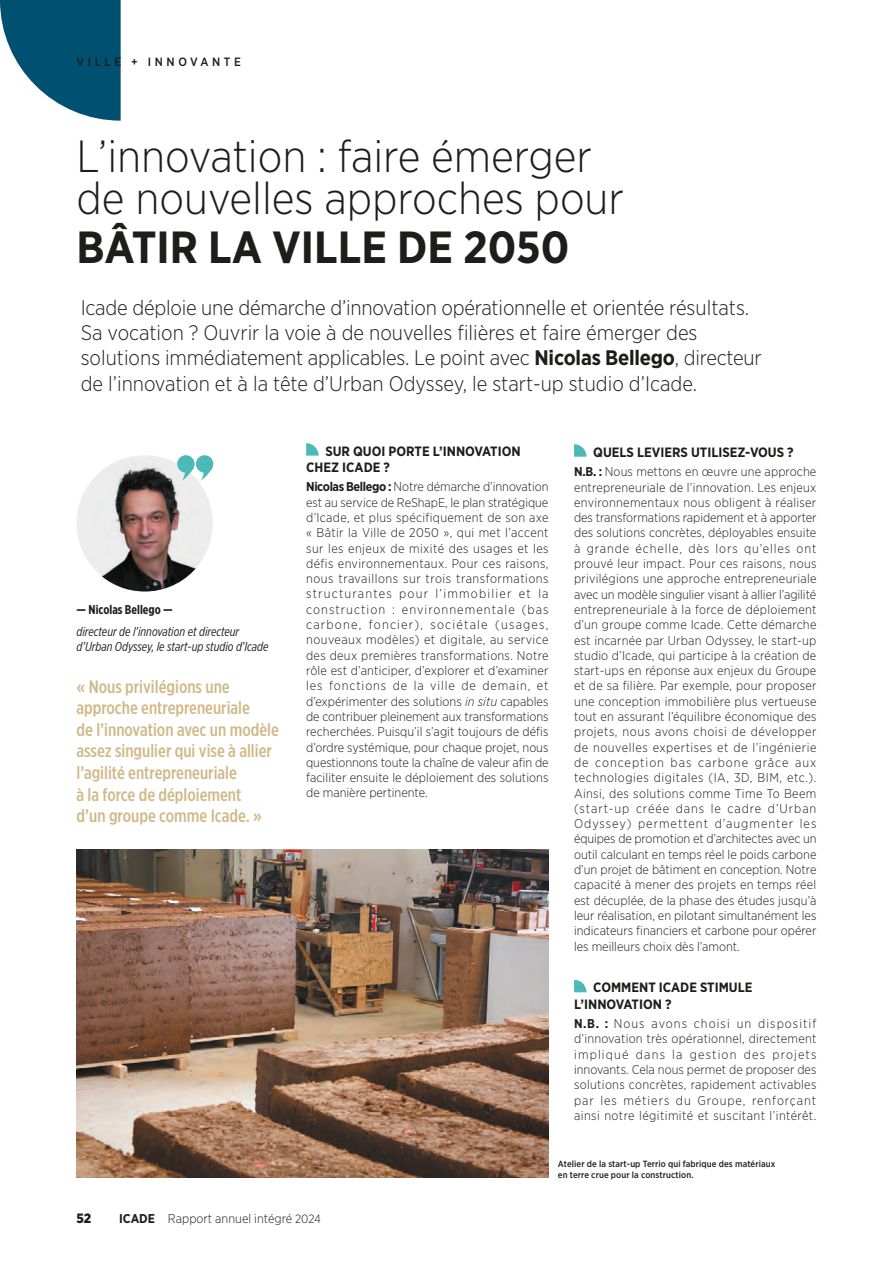
<style>
.page{position:relative;width:893px;height:1263px;background:#fff}
.page>*{position:absolute;margin:0;border:0;box-sizing:border-box;transform-origin:0 0}
.t1{font:300 45px/42px "Gotham Narrow";color:#1d1d1b}
.t2{font:700 45px "Gotham Narrow";color:#1d1d1b}
.t3{font:300 21px/25.2px "Gotham Narrow";letter-spacing:-.01em;color:#1d1d1b}
.t4{font:500 18px/21.6px "Gotham X Narrow";color:#d1b887}
.t5{font:700 13.5px/16.2px "Gotham Narrow";color:#1d1d1b}
.t6{font:900 13.5px "Gotham Narrow";color:#1d1d1b}
.t7{font:300 12.75px/15.3px "Gotham Narrow";color:#1d1d1b;text-align:justify}
.t8{font:italic 12.75px/15.3px "Gotham X Narrow";color:#1d1d1b}
.t9{font:700 12.75px "Gotham X Narrow";color:#1d1d1b}
.t10{font:500 12px "Gotham Narrow";letter-spacing:.3em;color:#1d1d1b}
.t11{font:500 9px/10.8px "Gotham Narrow";letter-spacing:.01em;color:#1d1d1b}
.s1{font-weight:700}
.s2{font-style:italic}
.s3{font-size:12px}
</style>
<div class="page">
<svg style="left:0;top:0;width:121px;height:121px"></svg>
<svg style="left:306px;top:443px;width:13px;height:13px"></svg>
<svg style="left:574px;top:444px;width:12px;height:13px"></svg>
<svg style="left:574px;top:980px;width:12px;height:12px"></svg>
<div style="left:77px;top:455px;width:136px;height:136px;background:#ededed;border-radius:50%"></div>
<img style="left:81px;top:455px;width:120px;height:136px">
<div style="left:196px;top:455px;width:17px;height:18px;background:#4cb9b9;border-radius:50%"></div>
<div style="left:177px;top:455px;width:18px;height:18px;background:#4cb9b9;border-radius:50%"></div>
<svg style="left:201px;top:469px;width:11px;height:12px"></svg>
<svg style="left:182px;top:460px;width:12px;height:21px"></svg>
<img style="left:77px;top:850px;width:472px;height:328px">
<p class="t10" style="left:77px;top:54px;width:166px">VILLE + INNOVANTE</p>
<h1 class="t1" style="left:77px;top:134px;width:549px">L’innovation : faire émerger de nouvelles approches pour</h1>
<h1 class="t2" style="left:77px;top:219px;width:495px">BÂTIR LA VILLE DE 2050</h1>
<p class="t3" style="left:81px;top:295px;width:683px">Icade déploie une démarche d’innovation opérationnelle et orientée résultats.<br>Sa vocation ? Ouvrir la voie à de nouvelles filières et faire émerger des solutions immédiatement applicables. Le point avec <span class="s1">Nicolas Bellego</span>, directeur de l’innovation et à la tête d’Urban Odyssey, le start-up studio d’Icade.</p>
<p class="t9" style="left:77px;top:601px;width:98px">— Nicolas Bellego —</p>
<p class="t8" style="left:77px;top:623px;width:193px">directeur de l’innovation et directeur d’Urban Odyssey, le start-up studio d’Icade</p>
<h3 class="t4" style="left:77px;top:675px;width:204px">« Nous privilégions une approche entrepreneuriale<br>de l’innovation avec un modèle assez singulier qui vise à allier l’agilité entrepreneuriale<br>à la force de déploiement<br>d’un groupe comme Icade. »</h3>
<p class="t5" style="left:306px;top:443px;width:216px;text-indent:19px">SUR QUOI PORTE L’INNOVATION<br>CHEZ ICADE ?</p>
<p class="t7" style="left:306px;top:479px;width:244px"><span class="s1">Nicolas Bellego :</span> Notre démarche d’innovation est au service de ReShapE, le plan stratégique d’Icade, et plus spécifiquement de son axe « Bâtir la Ville de 2050 », qui met l’accent sur les enjeux de mixité des usages et les défis environnementaux. Pour ces raisons, nous travaillons sur trois transformations structurantes pour l’immobilier et la construction : environnementale (bas carbone, foncier), sociétale (usages, nouveaux modèles) et digitale, au service des deux premières transformations. Notre rôle est d’anticiper, d’explorer et d’examiner les fonctions de la ville de demain, et d’expérimenter des solutions <span class="s2">in situ</span> capables de contribuer pleinement aux transformations recherchées. Puisqu’il s’agit toujours de défis d’ordre systémique, pour chaque projet, nous questionnons toute la chaîne de valeur afin de faciliter ensuite le déploiement des solutions de manière pertinente.</p>
<p class="t5" style="left:593px;top:444px;width:202px">QUELS LEVIERS UTILISEZ-VOUS ?</p>
<p class="t7" style="left:574px;top:464px;width:244px"><span class="s1">N.B. :</span> Nous mettons en œuvre une approche entrepreneuriale de l’innovation. Les enjeux environnementaux nous obligent à réaliser des transformations rapidement et à apporter des solutions concrètes, déployables ensuite à grande échelle, dès lors qu’elles ont prouvé leur impact. Pour ces raisons, nous privilégions une approche entrepreneuriale avec un modèle singulier visant à allier l’agilité entrepreneuriale à la force de déploiement d’un groupe comme Icade. Cette démarche est incarnée par Urban Odyssey, le start-up studio d’Icade, qui participe à la création de start-ups en réponse aux enjeux du Groupe et de sa filière. Par exemple, pour proposer une conception immobilière plus vertueuse tout en assurant l’équilibre économique des projets, nous avons choisi de développer de nouvelles expertises et de l’ingénierie de conception bas carbone grâce aux technologies digitales (IA, 3D, BIM, etc.).<br>Ainsi, des solutions comme Time To Beem (start-up créée dans le cadre d’Urban Odyssey) permettent d’augmenter les équipes de promotion et d’architectes avec un outil calculant en temps réel le poids carbone d’un projet de bâtiment en conception. Notre capacité à mener des projets en temps réel est décuplée, de la phase des études jusqu’à leur réalisation, en pilotant simultanément les indicateurs financiers et carbone pour opérer les meilleurs choix dès l’amont.</p>
<p class="t5" style="left:574px;top:979px;width:180px;text-indent:19px">COMMENT ICADE STIMULE<br>L’INNOVATION ?</p>
<p class="t7" style="left:574px;top:1016px;width:244px"><span class="s1">N.B. :</span> Nous avons choisi un dispositif d’innovation très opérationnel, directement impliqué dans la gestion des projets innovants. Cela nous permet de proposer des solutions concrètes, rapidement activables par les métiers du Groupe, renforçant ainsi notre légitimité et suscitant l’intérêt.</p>
<p class="t6" style="left:77px;top:1210px;width:16px">52</p>
<p class="t7" style="left:119px;top:1210px;width:203px"><span class="s1">ICADE</span> Rapport annuel intégré <span class="s3">2024</span></p>
<p class="t11" style="left:558px;top:1158px;width:219px">Atelier de la start-up Terrio qui fabrique des matériaux en terre crue pour la construction.</p>
</div>
